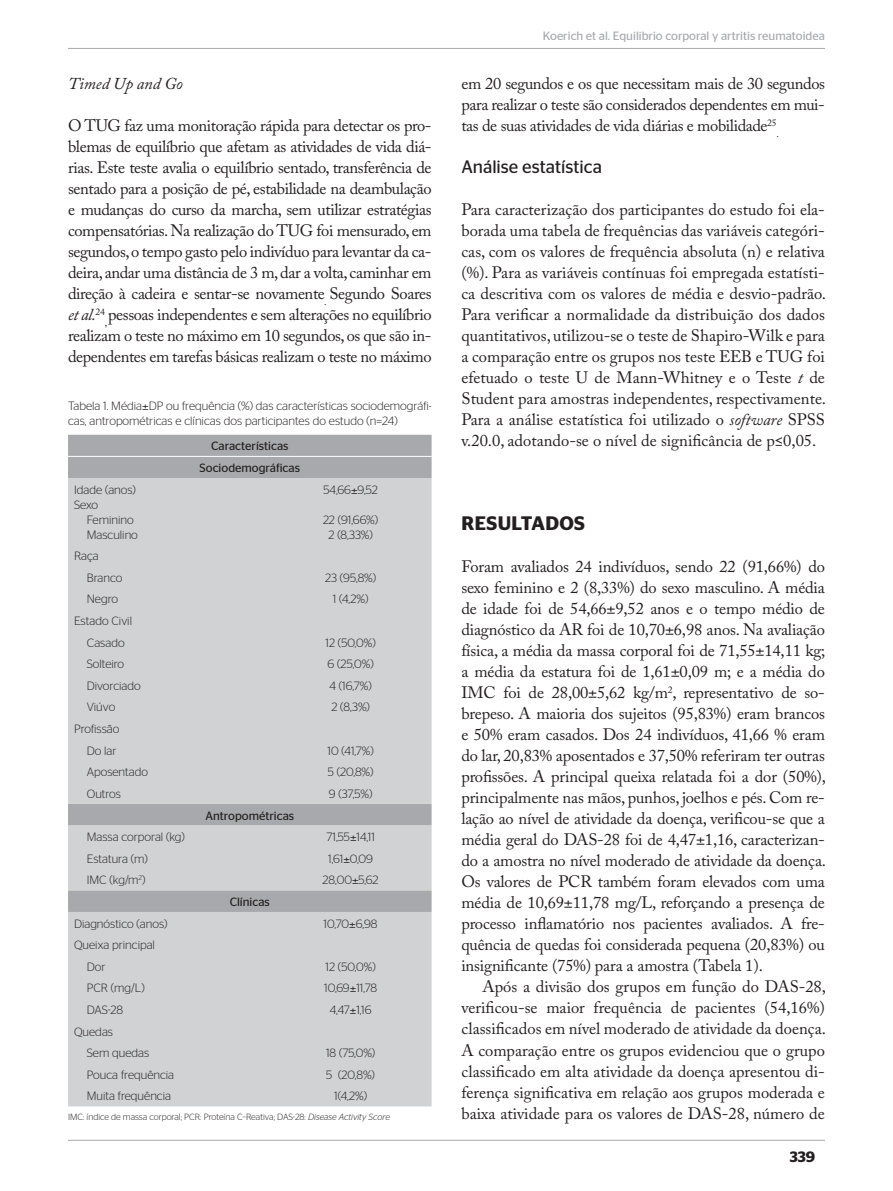
<style>
.page{position:relative;width:893px;height:1191px;background:#fff}
.page>*{position:absolute;margin:0;border:0;box-sizing:border-box;transform-origin:0 0}
.t1{font:600 19.5px "Stag Sans";letter-spacing:.02em;color:#231f20}
.t2{font:18px "Stag Sans";color:#231f20}
.t3{font:16.5px/21px "Adobe Caslon Pro";letter-spacing:-.01em;color:#231f20;text-align:justify}
.t4{font:italic 16.5px "Adobe Caslon Pro";color:#231f20}
.t5{font:600 15px "Stag Sans";color:#231f20}
.t6{font:300 12px/21.6px "Stag Sans";color:#231f20}
.t7{font:12px/21.6px "Stag Sans";color:#231f20;text-align:center}
.t8{font:12px "Stag Sans";color:#a8a9ad}
.t9{font:9.6px "Adobe Caslon Pro";color:#231f20}
.t10{font:300 9px "Stag Sans";color:#231f20}
.s1{font-style:italic}
</style>
<div class="page">
<hr style="left:68px;top:1140px;width:757px;height:1px;background:#a8a9ad">
<hr style="left:68px;top:48px;width:757px;height:1px;background:#a8a9ad">
<div style="left:68px;top:435px;width:364px;height:43px;background:#a8a9ad"></div>
<div style="left:68px;top:478px;width:364px;height:628px;background:#d1d2d4"></div>
<hr style="left:68px;top:456px;width:202px;height:1px;background:#fff">
<hr style="left:270px;top:456px;width:162px;height:1px;background:#fff">
<svg style="left:352px;top:488px;width:5px;height:5px"></svg>
<svg style="left:351px;top:835px;width:5px;height:6px"></svg>
<svg style="left:344px;top:857px;width:5px;height:5px"></svg>
<svg style="left:353px;top:879px;width:5px;height:5px"></svg>
<svg style="left:350px;top:922px;width:5px;height:5px"></svg>
<svg style="left:350px;top:987px;width:6px;height:5px"></svg>
<svg style="left:350px;top:1008px;width:6px;height:5px"></svg>
<p class="t4" style="left:68px;top:74px;width:116px">Timed Up and Go</p>
<p class="t3" style="left:68px;top:115px;width:365px">O TUG faz uma monitoração rápida para detectar os pro&shy;blemas de equilíbrio que afetam as atividades de vida diá&shy;rias. Este teste avalia o equilíbrio sentado, transferência de sentado para a posição de pé, estabilidade na deambulação e mudanças do curso da marcha, sem utilizar estratégias compensatórias. Na realização do TUG foi mensurado, em segundos, o tempo gasto pelo indivíduo para levantar da ca&shy;deira, andar uma distância de 3 m, dar a volta, caminhar em direção à cadeira e sentar-se novamente<sub>.</sub> Segundo Soares <span class="s1">et al.</span><sup>24</sup><sub>,</sub>pessoas independentes e sem alterações no equilíbrio realizam o teste no máximo em 10 segundos, os que são in&shy;dependentes em tarefas básicas realizam o teste no máximo</p>
<p class="t6" style="left:68px;top:398px;width:365px;line-height:15px">Tabela 1. Média DP ou frequência (%) das características sociodemográfi&shy;cas, antropométricas e clínicas dos participantes do estudo (n=24)</p>
<p class="t7" style="left:200px;top:435px;width:102px">Características<br>Sociodemográficas</p>
<p class="t6" style="left:74px;top:482px;width:63px;line-height:15px">Idade (anos)<br>Sexo</p>
<p class="t6" style="left:87px;top:512px;width:53px;line-height:15px">Feminino<br>Masculino</p>
<p class="t6" style="left:323px;top:478px;width:56px">54,66 9,52</p>
<p class="t6" style="left:323px;top:512px;width:57px;line-height:15px;text-align:center">22 (91,66%)<br>2 (8,33%)</p>
<p class="t6" style="left:87px;top:545px;width:37px;text-indent:-13px">Raça<br>Branco</p>
<p class="t6" style="left:325px;top:566px;width:52px">23 (95,8%)</p>
<p class="t6" style="left:87px;top:588px;width:33px">Negro</p>
<p class="t6" style="left:333px;top:588px;width:37px">1 (4,2%)</p>
<p class="t6" style="left:74px;top:610px;width:59px;text-align:center">Estado Civil<br>Casado</p>
<p class="t6" style="left:325px;top:631px;width:52px">12 (50,0%)</p>
<p class="t6" style="left:87px;top:653px;width:39px">Solteiro</p>
<p class="t6" style="left:328px;top:653px;width:48px">6 (25,0%)</p>
<p class="t6" style="left:87px;top:674px;width:55px">Divorciado</p>
<p class="t6" style="left:330px;top:674px;width:44px">4 (16,7%)</p>
<p class="t6" style="left:87px;top:696px;width:30px">Viúvo</p>
<p class="t6" style="left:331px;top:696px;width:40px">2 (8,3%)</p>
<p class="t6" style="left:74px;top:718px;width:47px;text-align:right">Profissão<br>Do lar</p>
<p class="t6" style="left:328px;top:739px;width:48px">10 (41,7%)</p>
<p class="t6" style="left:87px;top:761px;width:63px">Aposentado</p>
<p class="t6" style="left:328px;top:761px;width:47px">5 (20,8%)</p>
<p class="t6" style="left:87px;top:782px;width:36px">Outros</p>
<p class="t6" style="left:329px;top:782px;width:45px">9 (37,5%)</p>
<p class="t7" style="left:205px;top:804px;width:90px">Antropométricas</p>
<p class="t6" style="left:87px;top:826px;width:100px">Massa corporal (kg)</p>
<p class="t6" style="left:326px;top:826px;width:50px">71,55 14,11</p>
<p class="t6" style="left:87px;top:847px;width:63px">Estatura (m)</p>
<p class="t6" style="left:328px;top:847px;width:46px">1,61 0,09</p>
<p class="t6" style="left:87px;top:869px;width:60px">IMC (kg/m<sup>2</sup>)</p>
<p class="t6" style="left:323px;top:869px;width:57px">28,00 5,62</p>
<p class="t7" style="left:230px;top:891px;width:42px">Clínicas</p>
<p class="t6" style="left:74px;top:912px;width:95px">Diagnóstico (anos)</p>
<p class="t6" style="left:324px;top:912px;width:55px">10,70 6,98</p>
<p class="t6" style="left:87px;top:934px;width:70px;text-indent:-13px">Queixa principal<br>Dor</p>
<p class="t6" style="left:325px;top:955px;width:52px">12 (50,0%)</p>
<p class="t6" style="left:87px;top:977px;width:59px">PCR (mg/L)</p>
<p class="t6" style="left:324px;top:977px;width:54px">10,69 11,78</p>
<p class="t6" style="left:87px;top:998px;width:38px">DAS-28</p>
<p class="t6" style="left:330px;top:998px;width:43px">4,47 1,16</p>
<p class="t6" style="left:87px;top:1020px;width:64px;text-indent:-13px">Quedas<br>Sem quedas</p>
<p class="t6" style="left:326px;top:1042px;width:51px">18 (75,0%)</p>
<p class="t6" style="left:87px;top:1063px;width:89px">Pouca frequência</p>
<p class="t6" style="left:326px;top:1063px;width:50px">5 (20,8%)</p>
<p class="t6" style="left:87px;top:1085px;width:86px">Muita frequência</p>
<p class="t6" style="left:334px;top:1085px;width:34px">1(4,2%)</p>
<p class="t10" style="left:68px;top:1112px;width:323px">IMC: índice de massa corporal; PCR: Proteína C–Reativa; DAS-28: <span class="s1">Disease Activity Score</span></p>
<p class="t8" style="left:543px;top:29px;width:283px">Koerich et al. Equilibrio corporal y artritis reumatoidea</p>
<p class="t3" style="left:461px;top:73px;width:365px">em 20 segundos e os que necessitam mais de 30 segundos para realizar o teste são considerados dependentes em mui&shy;tas de suas atividades de vida diárias e mobilidade<sup>25</sup></p>
<p class="t9" style="left:776px;top:128px;width:4px">.</p>
<p class="t2" style="left:461px;top:157px;width:142px">Análise estatística</p>
<p class="t3" style="left:461px;top:199px;width:366px">Para caracterização dos participantes do estudo foi ela&shy;borada uma tabela de frequências das variáveis categóri&shy;cas, com os valores de frequência absoluta (n) e relativa (%). Para as variáveis contínuas foi empregada estatísti&shy;ca descritiva com os valores de média e desvio-padrão.<br>Para verificar a normalidade da distribuição dos dados quantitativos, utilizou-se o teste de Shapiro-Wilk e para a comparação entre os grupos nos teste EEB e TUG foi efetuado o teste U de Mann-Whitney e o Teste <span class="s1">t</span> de Student para amostras independentes, respectivamente.<br>Para a análise estatística foi utilizado o <span class="s1">software</span> SPSS v.20.0, adotando-se o nível de significância de p≤0,05.</p>
<p class="t1" style="left:462px;top:512px;width:125px">RESULTADOS</p>
<p class="t3" style="left:461px;top:556px;width:366px">Foram avaliados 24 indivíduos, sendo 22 (91,66%) do sexo feminino e 2 (8,33%) do sexo masculino. A média de idade foi de 54,66 9,52 anos e o tempo médio de diagnóstico da AR foi de 10,70 6,98 anos. Na avaliação física, a média da massa corporal foi de 71,55 14,11 kg; a média da estatura foi de 1,61 0,09 m; e a média do IMC foi de 28,00 5,62 kg/m<sup>2</sup>, representativo de so&shy;brepeso. A maioria dos sujeitos (95,83%) eram brancos e 50% eram casados. Dos 24 indivíduos, 41,66 % eram do lar, 20,83% aposentados e 37,50% referiram ter outras profissões. A principal queixa relatada foi a dor (50%), principalmente nas mãos, punhos, joelhos e pés. Com re&shy;lação ao nível de atividade da doença, verificou-se que a média geral do DAS-28 foi de 4,47 1,16, caracterizan&shy;do a amostra no nível moderado de atividade da doença.<br>Os valores de PCR também foram elevados com uma média de 10,69 11,78 mg/L, reforçando a presença de processo inflamatório nos pacientes avaliados. A fre&shy;quência de quedas foi considerada pequena (20,83%) ou insignificante (75%) para a amostra (Tabela 1).</p>
<p class="t3" style="left:461px;top:976px;width:366px;text-indent:21px">Após a divisão dos grupos em função do DAS-28, verificou-se maior frequência de pacientes (54,16%) classificados em nível moderado de atividade da doença.<br>A comparação entre os grupos evidenciou que o grupo classificado em alta atividade da doença apresentou di&shy;ferença significativa em relação aos grupos moderada e baixa atividade para os valores de DAS-28, número de</p>
<p class="t5" style="left:790px;top:1148px;width:27px">339</p>
</div>
